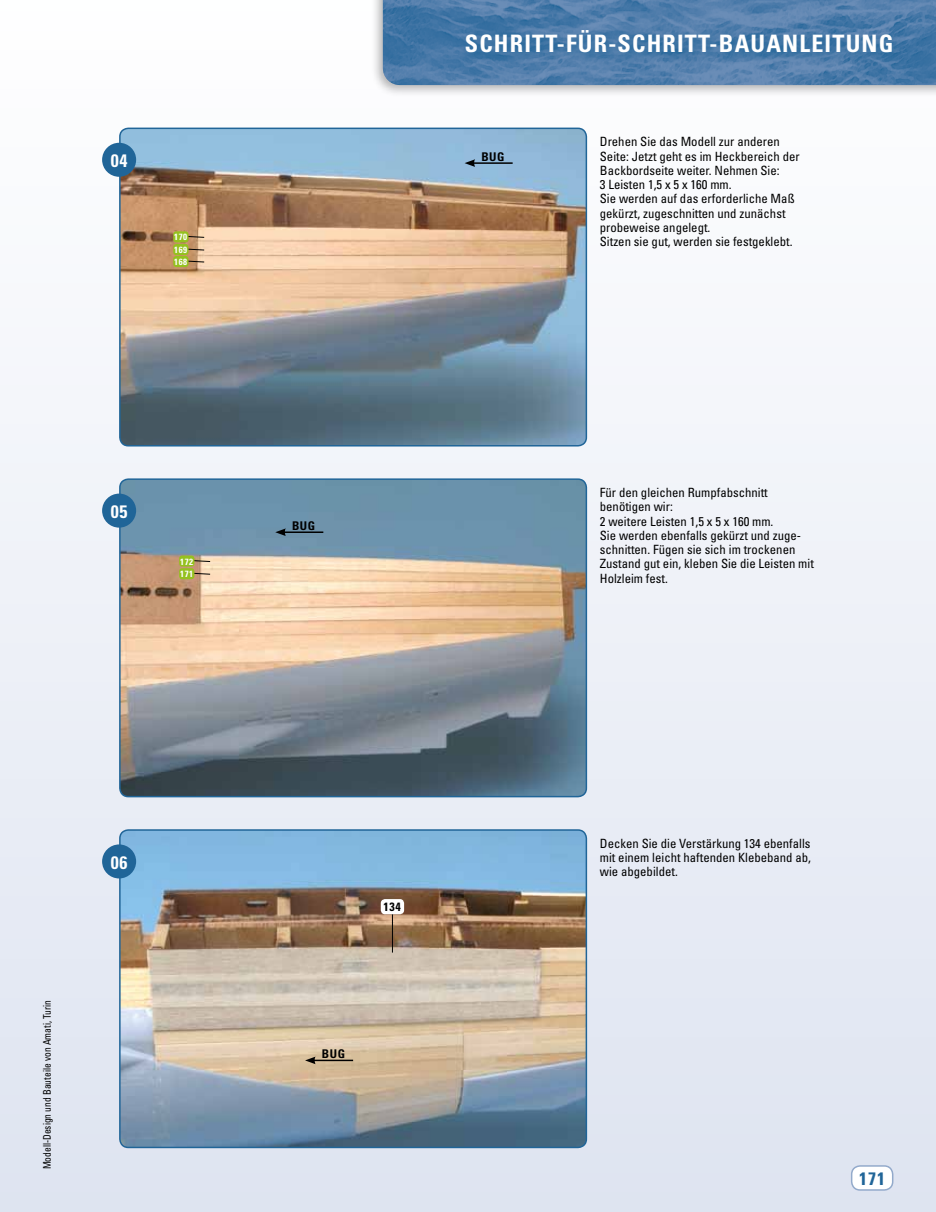
<style>
.page{position:relative;width:936px;height:1212px;background:#fff}
.page>*{position:absolute;margin:0;border:0;box-sizing:border-box;transform-origin:0 0}
.t1{font:700 condensed 24px "Univers";letter-spacing:.05em;color:#fff}
.t2{font:700 condensed 18px "Univers";color:#fff}
.t3{font:700 condensed 18px "Univers";color:#206598}
.t4{font:condensed 12.75px/14.2px "Univers";color:#000}
.t5{font:700 condensed 12px "Univers";letter-spacing:.05em;color:#000}
.t6{font:condensed 10.5px "Univers";color:#000;scale:.9 1}
.t7{font:700 condensed 9px "Univers";letter-spacing:.05em;color:#fff}
</style>
<div class="page">
<div style="left:0;top:0;width:935px;height:1212px;background:linear-gradient(to bottom,#fff,#dee4f0)"></div>
<div style="left:851px;top:1166px;width:41px;height:24px;background:#fff;border-radius:9px"></div>
<div style="left:850px;top:1165px;width:43px;height:26px;border:2px solid #93aacb;border-radius:9px"></div>
<div style="left:371px;top:0;width:564px;height:97px;background:#000;opacity:.3"></div>
<img style="left:383px;top:0;width:552px;height:85px">
<svg style="left:461px;top:26px;width:441px;height:38px;background:#4577a6"></svg>
<img style="left:120px;top:830px;width:466px;height:317px">
<div style="left:119px;top:829px;width:468px;height:319px;border:2px solid #206598;border-radius:9px"></div>
<div style="left:102px;top:844px;width:34px;height:34px;background:#206598;border-radius:50%"></div>
<img style="left:120px;top:128px;width:466px;height:318px">
<div style="left:119px;top:128px;width:468px;height:318px;border:2px solid #206598;border-radius:9px"></div>
<div style="left:102px;top:143px;width:34px;height:34px;background:#206598;border-radius:50%"></div>
<img style="left:120px;top:479px;width:466px;height:317px">
<div style="left:119px;top:478px;width:468px;height:319px;border:2px solid #206598;border-radius:9px"></div>
<div style="left:102px;top:494px;width:34px;height:34px;background:#206598;border-radius:50%"></div>
<svg style="left:188px;top:236px;width:17px;height:2px"></svg>
<svg style="left:194px;top:560px;width:16px;height:2px"></svg>
<svg style="left:188px;top:249px;width:17px;height:1px"></svg>
<svg style="left:194px;top:573px;width:16px;height:2px"></svg>
<svg style="left:188px;top:261px;width:17px;height:1px"></svg>
<div style="left:173px;top:231px;width:15px;height:11px;background:#95c11f;border-radius:3px"></div>
<div style="left:179px;top:555px;width:15px;height:11px;background:#95c11f;border-radius:3px"></div>
<div style="left:173px;top:244px;width:15px;height:11px;background:#95c11f;border-radius:3px"></div>
<div style="left:179px;top:568px;width:15px;height:11px;background:#95c11f;border-radius:3px"></div>
<div style="left:173px;top:256px;width:15px;height:11px;background:#95c11f;border-radius:3px"></div>
<hr style="left:473px;top:162px;width:39px;height:2px;background:#000">
<svg style="left:464px;top:159px;width:11px;height:8px"></svg>
<hr style="left:283px;top:531px;width:40px;height:2px;background:#000">
<svg style="left:275px;top:528px;width:11px;height:8px"></svg>
<hr style="left:313px;top:1060px;width:40px;height:1px;background:#000">
<svg style="left:305px;top:1056px;width:10px;height:8px"></svg>
<hr style="left:392px;top:911px;width:1px;height:41px;background:#000">
<div style="left:381px;top:899px;width:23px;height:15px;background:#fff;border-radius:4px"></div>
<h2 class="t2" style="left:111px;top:150px;width:18px">04</h2>
<p class="t7" style="left:174px;top:232px;width:14px">170</p>
<p class="t7" style="left:174px;top:244px;width:14px">169</p>
<p class="t7" style="left:174px;top:256px;width:14px">168</p>
<h2 class="t2" style="left:111px;top:500px;width:18px">05</h2>
<p class="t7" style="left:180px;top:556px;width:14px">172</p>
<p class="t7" style="left:180px;top:569px;width:14px">171</p>
<p class="t5" style="left:292px;top:518px;width:16px">BUG</p>
<h1 class="t1" style="left:465px;top:29px;width:384px">SCHRITT-FÜR-SCHRITT-BAUANLEITUNG</h1>
<p class="t5" style="left:481px;top:149px;width:16px">BUG</p>
<p class="t4" style="left:600px;top:134px;width:201px">Drehen Sie das Modell zur anderen Seite: Jetzt geht es im Heckbereich der Backbordseite weiter. Nehmen Sie:<br>3 Leisten 1,5 x 5 x 160 mm.<br>Sie werden auf das erforderliche Maß gekürzt, zugeschnitten und zunächst probeweise angelegt.<br>Sitzen sie gut, werden sie festgeklebt.</p>
<p class="t4" style="left:600px;top:485px;width:215px">Für den gleichen Rumpfabschnitt benötigen wir:<br>2 weitere Leisten 1,5 x 5 x 160 mm.<br>Sie werden ebenfalls gekürzt und zuge&shy;schnitten. Fügen sie sich im trockenen<br>Zustand gut ein, kleben Sie die Leisten mit<br>Holzleim fest.</p>
<p class="t6" style="left:41px;top:1169px;width:190px;rotate:-90deg">Modell-Design und Bauteile von Amati, Turin</p>
<h2 class="t2" style="left:111px;top:851px;width:18px">06</h2>
<p class="t5" style="left:383px;top:899px;width:19px">134</p>
<p class="t5" style="left:322px;top:1046px;width:16px">BUG</p>
<p class="t4" style="left:600px;top:836px;width:213px;text-align:justify">Decken Sie die Verstärkung 134 ebenfalls mit einem leicht haftenden Klebeband ab, wie abgebildet.</p>
<h2 class="t3" style="left:859px;top:1167px;width:27px">171</h2>
</div>
